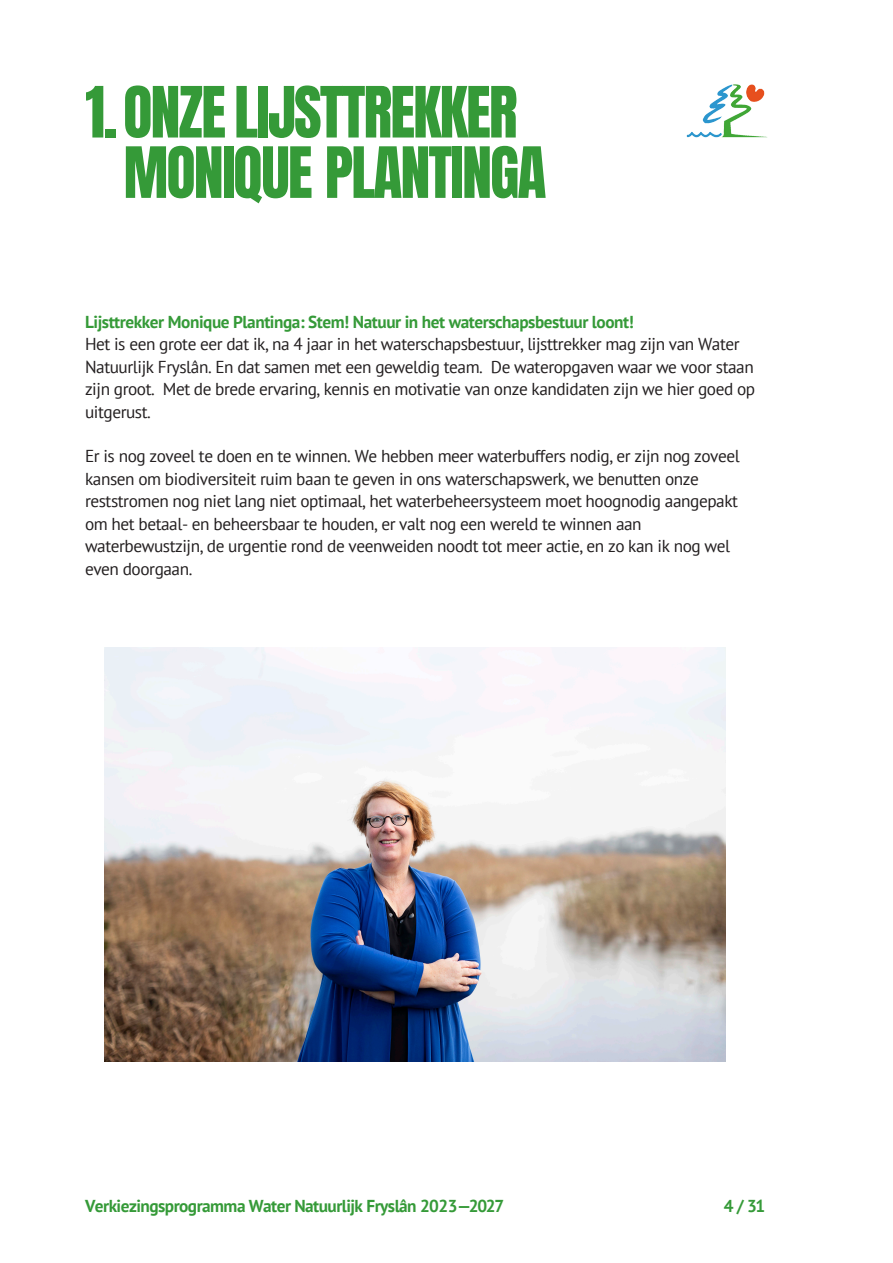
<style>
.page{position:relative;width:893px;height:1263px;background:#fff}
.page>*{position:absolute;margin:0;border:0;box-sizing:border-box;transform-origin:0 0}
.Titel{font:60px "Anton";letter-spacing:-.03em;color:#359a38}
.Platte_Tekst{font:17.25px/22.5px "PT Sans";letter-spacing:-.025em;color:#231f20}
.t1{font:700 17.25px "PT Sans";letter-spacing:-.03em;color:#359a38}
.s1{font-weight:700;color:#359a38}
</style>
<div class="page">
<img style="left:686px;top:84px;width:81px;height:54px">
<img style="left:104px;top:647px;width:621px;height:414px">
<p class="Titel" style="left:85px;top:82px;width:434px">1.ONZE LIJSTTREKKER</p>
<h1 class="Titel" style="left:124px;top:142px;width:424px">MONIQUE PLANTINGA</h1>
<p class="Platte_Tekst" style="left:85px;top:310px;width:672px"><span class="s1">Lijsttrekker Monique Plantinga: Stem! Natuur in het waterschapsbestuur loont!<br></span>Het is een grote eer dat ik, na 4 jaar in het waterschapsbestuur, lijsttrekker mag zijn van Water Natuurlijk Fryslân. En dat samen met een geweldig team. De wateropgaven waar we voor staan zijn groot. Met de brede ervaring, kennis en motivatie van onze kandidaten zijn we hier goed op uitgerust.</p>
<p class="Platte_Tekst" style="left:85px;top:445px;width:656px">Er is nog zoveel te doen en te winnen. We hebben meer waterbuffers nodig, er zijn nog zoveel kansen om biodiversiteit ruim baan te geven in ons waterschapswerk, we benutten onze reststromen nog niet lang niet optimaal, het waterbeheersysteem moet hoognodig aangepakt om het betaal- en beheersbaar te houden, er valt nog een wereld te winnen aan waterbewustzijn, de urgentie rond de veenweiden noodt tot meer actie, en zo kan ik nog wel even doorgaan.</p>
<p class="t1" style="left:85px;top:1194px;width:421px">Verkiezingsprogramma Water Natuurlijk Fryslân 2023—2027</p>
<p class="t1" style="left:724px;top:1194px;width:43px">4 / 31</p>
</div>
